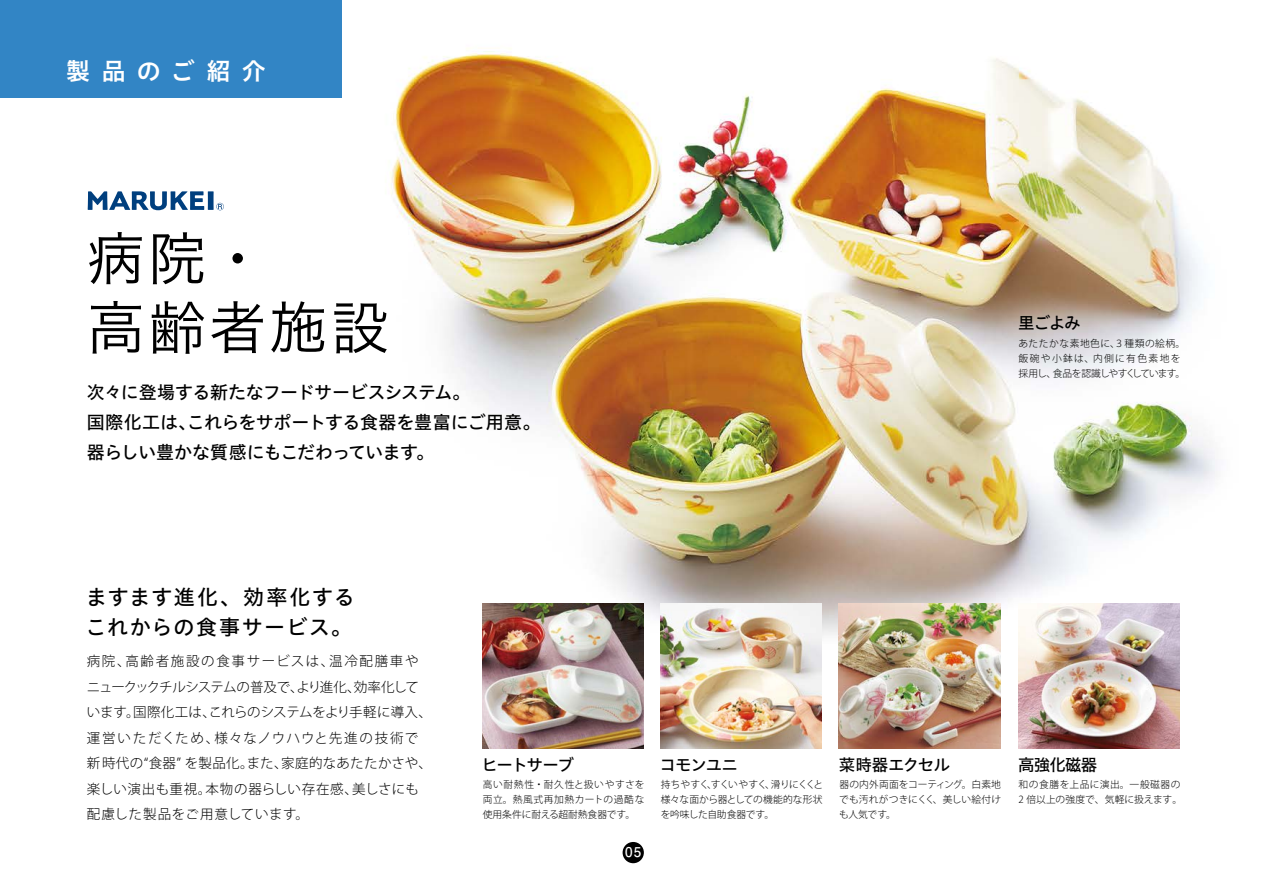
<style>
.page{position:relative;width:1263px;height:893px;background:#fff}
.page>*{position:absolute;margin:0;border:0;box-sizing:border-box;transform-origin:0 0}
.t1{font:58.5px/69px "Hiragino UD Sans Std W3";letter-spacing:.04em;color:#000}
.t2{font:24px "Hiragino UD Sans Std W6";letter-spacing:.48em;color:#fff}
.t3{font:21px/30px "Hiragino UD Sans Std W5";letter-spacing:.07em;color:#000}
.t4{font:18px/30px "Hiragino UD Sans Std W5";letter-spacing:-.025em;color:#000}
.t5{font:16.5px "Hiragino UD Sans Std W5";letter-spacing:-.06em;color:#000}
.t6{font:16.5px "Hiragino UD Sans Std W5";letter-spacing:-.04em;color:#000}
.t7{font:300 13.5px/25.5px "Koz Go Pro";letter-spacing:.03em;color:#000}
.t8{font:300 13.5px "Koz Go Pro";letter-spacing:-.075em;color:#000}
.t9{font:300 13.5px/25.5px "Koz Go Pro";letter-spacing:-.035em;color:#000}
.t10{font:300 13.5px "Koz Go Pro";letter-spacing:.12em;color:#000}
.t11{font:300 13.5px "Koz Go Pro";letter-spacing:.085em;color:#000}
.t12{font:300 13.5px "Koz Go Pro";letter-spacing:.06em;color:#000}
.t13{font:300 13.5px "Koz Go Pro";letter-spacing:.135em;color:#000}
.t14{font:700 13.5px "Futo Go B101 Pro";color:#fff}
.t15{font:300 9.75px/15px "Koz Go Pro";letter-spacing:.01em;color:#000;text-align:justify}
.t16{font:300 9.75px/15px "Koz Go Pro";letter-spacing:.03em;color:#000}
.t17{font:300 9.75px/15px "Koz Go Pro";letter-spacing:-.025em;color:#000}
.t18{font:300 9.75px "Koz Go Pro";letter-spacing:.055em;color:#000}
.t19{font:300 9.75px "Koz Go Pro";letter-spacing:-.06em;color:#000}
.t20{font:300 9.75px "Koz Go Pro";letter-spacing:.14em;color:#000}
.t21{font:300 9.75px "Koz Go Pro";letter-spacing:-.1em;color:#000}
</style>
<div class="page">
<img style="left:2px;top:48px;width:1215px;height:816px">
<div style="left:0;top:0;width:342px;height:97px;background:#3285c5"></div>
<img style="left:1018px;top:604px;width:162px;height:144px">
<img style="left:660px;top:604px;width:162px;height:144px">
<svg style="left:88px;top:191px;width:136px;height:19px"></svg>
<img style="left:482px;top:604px;width:162px;height:144px">
<img style="left:839px;top:604px;width:161px;height:144px">
<div style="left:623px;top:842px;width:21px;height:21px;background:#000;border-radius:50%"></div>
<h2 class="t2" style="left:66px;top:52px;width:201px">製品のご紹介</h2>
<h1 class="t1" style="left:87px;top:221px;width:303px">病院・<br>高齢者施設</h1>
<h3 class="t4" style="left:187px;top:376px;width:355px;text-indent:-100px">次々に登場する新たなフードサービスシステム。<br>これらをサポートする食器を豊富にご用意。</h3>
<h3 class="t4" style="left:87px;top:406px;width:349px">国際化工は、<br>器らしい豊かな質感にもこだわっています。</h3>
<h3 class="t5" style="left:1018px;top:310px;width:64px">里ごよみ</h3>
<p class="t18" style="left:1018px;top:337px;width:168px">あたたかな素地色に３、種類の絵柄。</p>
<p class="t20" style="left:1018px;top:352px;width:163px">飯碗や小鉢は、内側に有色素地を</p>
<p class="t21" style="left:1053px;top:367px;width:134px">食品を認識しやすくしています。</p>
<p class="t15" style="left:1018px;top:366px;width:39px">採用し、</p>
<h3 class="t3" style="left:86px;top:581px;width:271px">ますます進化、効率化するこれからの食事サービス。</h3>
<h3 class="t10" style="left:125px;top:652px;width:210px">高齢者施設の食事サービスは、</h3>
<h3 class="t7" style="left:329px;top:648px;width:91px">温冷配膳車や</h3>
<h3 class="t7" style="left:87px;top:648px;width:45px">病院、</h3>
<h3 class="t8" style="left:87px;top:678px;width:275px">ニュークックチルシステムの普及でより進化、</h3>
<h3 class="t9" style="left:209px;top:674px;width:225px;text-indent:82px">、<br>これらのシステムをより手軽に導入、</h3>
<h3 class="t7" style="left:354px;top:674px;width:67px">効率化して</h3>
<h3 class="t7" style="left:133px;top:699px;width:84px">国際化工は、</h3>
<h3 class="t7" style="left:87px;top:699px;width:54px">います。</h3>
<h3 class="t13" style="left:87px;top:729px;width:134px">運営いただくため、</h3>
<h3 class="t11" style="left:214px;top:729px;width:206px">様々なノウハウと先進の技術で</h3>
<h3 class="t7" style="left:87px;top:750px;width:168px">新時代の“食器” を製品化。</h3>
<h3 class="t7" style="left:281px;top:750px;width:152px">家庭的なあたたかさや、</h3>
<h3 class="t7" style="left:247px;top:750px;width:42px">また、</h3>
<h3 class="t12" style="left:205px;top:780px;width:154px">本物の器らしい存在感、</h3>
<h3 class="t7" style="left:87px;top:776px;width:224px">楽しい演出も重視。<br>配慮した製品をご用意しています。</h3>
<h3 class="t7" style="left:352px;top:776px;width:68px">美しさにも</h3>
<h3 class="t5" style="left:481px;top:752px;width:94px">ヒートサーブ</h3>
<p class="t15" style="left:483px;top:777px;width:163px">高い耐熱性・耐久性と扱いやすさを両立。熱風式再加熱カートの過酷な使用条件に耐える超耐熱食器です。</p>
<h3 class="t14" style="left:625px;top:841px;width:18px">05</h3>
<h3 class="t5" style="left:659px;top:752px;width:80px">コモンユニ</h3>
<p class="t19" style="left:661px;top:778px;width:164px">持ちやすくすくいやすく滑りにくくと</p>
<p class="t15" style="left:765px;top:777px;width:11px">、</p>
<p class="t17" style="left:661px;top:777px;width:163px;text-indent:47px">、<br>様々な面から器としての機能的な形状を吟味した自助食器です。</p>
<h3 class="t6" style="left:839px;top:752px;width:113px">菜時器エクセル</h3>
<p class="t15" style="left:839px;top:777px;width:163px;text-align:right">器の内外両面をコーティング。白素地、美しい絵付け</p>
<p class="t15" style="left:839px;top:792px;width:97px">でも汚れがつきにくくも人気です。</p>
<h3 class="t5" style="left:1018px;top:752px;width:81px">高強化磁器</h3>
<p class="t16" style="left:1018px;top:777px;width:165px">和の食膳を上品に演出。一般磁器の<br>2 倍以上の強度で、気軽に扱えます。</p>
</div>
